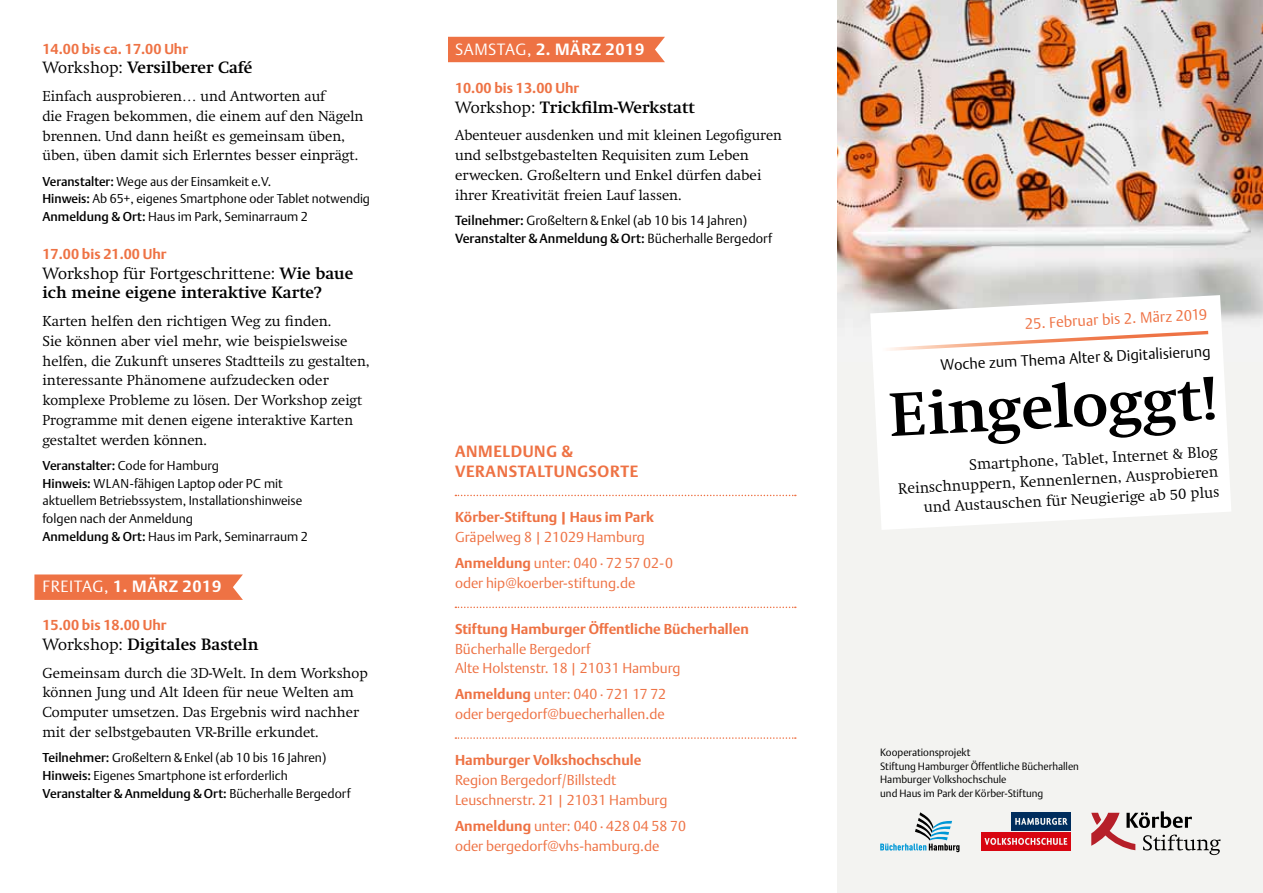
<style>
.page{position:relative;width:1263px;height:893px;background:#fff}
.page>*{position:absolute;margin:0;border:0;box-sizing:border-box;transform-origin:0 0}
.t1{font:700 60px "Swift T";color:#000}
.t2{font:700 16.2px/20px "Swift T";color:#000}
.t3{font:700 16.2px "DTL Argo T";letter-spacing:.04em;color:#fff}
.t4{font:700 16.2px/20px "DTL Argo T";letter-spacing:.04em;color:#ee7244}
.t5{font:300 16.2px "DTL Argo T";color:#fff}
.t6{font:300 15px/20.1px "Swift T";color:#000;text-align:right}
.t7{font:300 15px "DTL Argo TCE";color:#000}
.t8{font:300 15px "DTL Argo TCE";color:#ee7244}
.t9{font:300 14.25px/19.8px "Swift T";color:#000}
.t10{font:300 14.25px/20px "DTL Argo T";color:#ee7244}
.t11{font:700 14.25px "DTL Argo T";color:#ee7244}
.t12{font:300 13.2px/17.7px "DTL Argo T";color:#000}
.t13{font:300 12.75px/17.5px "DTL Argo T";color:#000}
.t14{font:300 10.5px/13.5px "DTL Argo T";color:#000}
.s1{font-weight:300}
.s2{font-weight:500}
.s3{font-weight:700}
</style>
<div class="page">
<div style="left:448px;top:37px;width:217px;height:25px;background:#ee7244"></div>
<svg style="left:34px;top:574px;width:209px;height:26px;background:#ee784c"></svg>
<div style="left:838px;top:0;width:425px;height:893px;background:#f3f3f1"></div>
<img style="left:838px;top:0;width:425px;height:320px">
<svg style="left:1091px;top:811px;width:129px;height:44px"></svg>
<svg style="left:880px;top:812px;width:79px;height:40px"></svg>
<div style="left:1011px;top:812px;width:60px;height:18px;background:#003063"></div>
<div style="left:981px;top:832px;width:90px;height:18px;background:#d80511"></div>
<svg style="left:1015px;top:818px;width:52px;height:7px"></svg>
<svg style="left:984px;top:838px;width:83px;height:7px"></svg>
<svg style="left:870px;top:295px;width:361px;height:235px;fill:#fff"></svg>
<svg style="left:880px;top:331px;width:328px;height:20px"></svg>
<svg style="left:455px;top:495px;width:341px;height:1px"></svg>
<svg style="left:455px;top:607px;width:341px;height:1px"></svg>
<svg style="left:455px;top:737px;width:341px;height:2px"></svg>
<p class="t11" style="left:43px;top:40px;width:147px">14.00 bis ca. 17.00 Uhr</p>
<p class="t2" style="left:43px;top:58px;width:211px"><span class="s1">Workshop:</span> Versilberer Café</p>
<p class="t9" style="left:43px;top:86px;width:322px">Einfach ausprobieren… und Antworten auf<br>die Fragen bekommen, die einem auf den Nägeln brennen. Und dann heißt es gemeinsam üben, üben, üben damit sich Erlerntes besser einprägt.</p>
<p class="t13" style="left:43px;top:172px;width:329px"><span class="s2">Veranstalter:</span> Wege aus der Einsamkeit e.V.<br><span class="s2">Hinweis:</span> Ab 65+, eigenes Smartphone oder Tablet notwendig<br><span class="s2">Anmeldung &amp; Ort:</span> Haus im Park, Seminarraum 2</p>
<p class="t11" style="left:43px;top:245px;width:126px">17.00 bis 21.00 Uhr</p>
<p class="t2" style="left:43px;top:263px;width:312px"><span class="s1">Workshop für Fortgeschrittene:</span> Wie baue ich meine eigene interaktive Karte?</p>
<p class="t9" style="left:43px;top:311px;width:329px">Karten helfen den richtigen Weg zu finden.<br>Sie können aber viel mehr, wie beispielsweise helfen, die Zukunft unseres Stadtteils zu gestalten, interessante Phänomene aufzudecken oder komplexe Probleme zu lösen. Der Workshop zeigt Programme mit denen eigene interaktive Karten gestaltet werden können.</p>
<p class="t13" style="left:43px;top:457px;width:267px"><span class="s2">Veranstalter:</span> Code for Hamburg<br><span class="s2">Hinweis:</span> WLAN-fähigen Laptop oder PC mit aktuellem Betriebssystem, Installationshinweise folgen nach der Anmeldung<br><span class="s2">Anmeldung &amp; Ort:</span> Haus im Park, Seminarraum 2</p>
<p class="t5" style="left:43px;top:577px;width:27px">freita</p>
<p class="t3" style="left:92px;top:577px;width:130px"><span class="s1">g,</span> 1. März 2019</p>
<p class="t11" style="left:43px;top:617px;width:126px">15.00 bis 18.00 Uhr</p>
<p class="t2" style="left:43px;top:635px;width:217px"><span class="s1">Workshop:</span> Digitales Basteln</p>
<p class="t9" style="left:43px;top:663px;width:327px">Gemeinsam durch die 3D-Welt. In dem Workshop können Jung und Alt Ideen für neue Welten am Computer umsetzen. Das Ergebnis wird nachher mit der selbstgebauten VR-Brille erkundet.</p>
<p class="t13" style="left:43px;top:749px;width:310px"><span class="s2">Teilnehmer:</span> Großeltern &amp; Enkel (ab 10 bis 16 Jahren)<br><span class="s2">Hinweis:</span> Eigenes Smartphone ist erforderlich<br><span class="s2">Veranstalter &amp; Anmeldung &amp; Ort:</span> Bücherhalle Bergedorf</p>
<p class="t3" style="left:455px;top:40px;width:191px"><span class="s1">samstag,</span> 2. märz 2019</p>
<p class="t11" style="left:455px;top:79px;width:126px">10.00 bis 13.00 Uhr</p>
<p class="t2" style="left:455px;top:97px;width:241px"><span class="s1">Workshop:</span> Trickfilm-Werkstatt</p>
<p class="t9" style="left:455px;top:125px;width:328px">Abenteuer ausdenken und mit kleinen Legofiguren und selbstgebastelten Requisiten zum Leben erwecken. Großeltern und Enkel dürfen dabei ihrer Kreativität freien Lauf lassen.</p>
<p class="t12" style="left:455px;top:211px;width:319px"><span class="s2">Teilnehmer:</span> Großeltern &amp; Enkel (ab 10 bis 14 Jahren)<br><span class="s2">Veranstalter &amp; Anmeldung &amp; Ort:</span> Bücherhalle Bergedorf</p>
<p class="t4" style="left:455px;top:441px;width:185px">Anmeldung &amp;<br>Veranstaltungsorte</p>
<p class="t11" style="left:455px;top:509px;width:200px">Körber-Stiftung | Haus im Park</p>
<p class="t10" style="left:455px;top:524px;width:220px;line-height:26px">Gräpelweg 8 | 21029 Hamburg<br><span class="s3">Anmeldung</span> unter: 040 · 72 57 02-0</p>
<p class="t10" style="left:455px;top:573px;width:182px">oder hip@koerber-stiftung.de</p>
<p class="t11" style="left:455px;top:620px;width:295px">Stiftung Hamburger Öffentliche Bücherhallen</p>
<p class="t10" style="left:455px;top:638px;width:227px">Bücherhalle Bergedorf<br>Alte Holstenstr. 18 | 21031 Hamburg</p>
<p class="t10" style="left:455px;top:684px;width:213px"><span class="s3">Anmeldung</span> unter: 040 · 721 17 72 oder bergedorf@buecherhallen.de</p>
<p class="t11" style="left:455px;top:751px;width:188px">Hamburger Volkshochschule</p>
<p class="t10" style="left:455px;top:770px;width:214px">Region Bergedorf/Billstedt<br>Leuschnerstr. 21 | 21031 Hamburg</p>
<p class="t10" style="left:455px;top:815px;width:233px"><span class="s3">Anmeldung</span> unter: 040 · 428 04 58 70 oder bergedorf@vhs-hamburg.de</p>
<p class="t8" style="left:1024px;top:315px;width:184px;rotate:-3deg">25. Februar bis 2. März 2019</p>
<p class="t7" style="left:940px;top:356px;width:272px;rotate:-3deg">Woche zum Thema Alter &amp; Digitalisierung</p>
<h1 class="t1" style="left:887px;top:380px;width:331px;rotate:-3deg">Eingeloggt!</h1>
<p class="t6" style="left:897px;top:459px;width:322px;rotate:-3deg">Smartphone, Tablet, Internet &amp; Blog<br>Reinschnuppern, Kennenlernen, Ausprobieren und Austauschen für Neugierige ab 50 plus</p>
<p class="t14" style="left:880px;top:746px;width:200px">Kooperationsprojekt<br>Stiftung Hamburger Öffentliche Bücherhallen Hamburger Volkshochschule<br>und Haus im Park der Körber-Stiftung</p>
</div>
